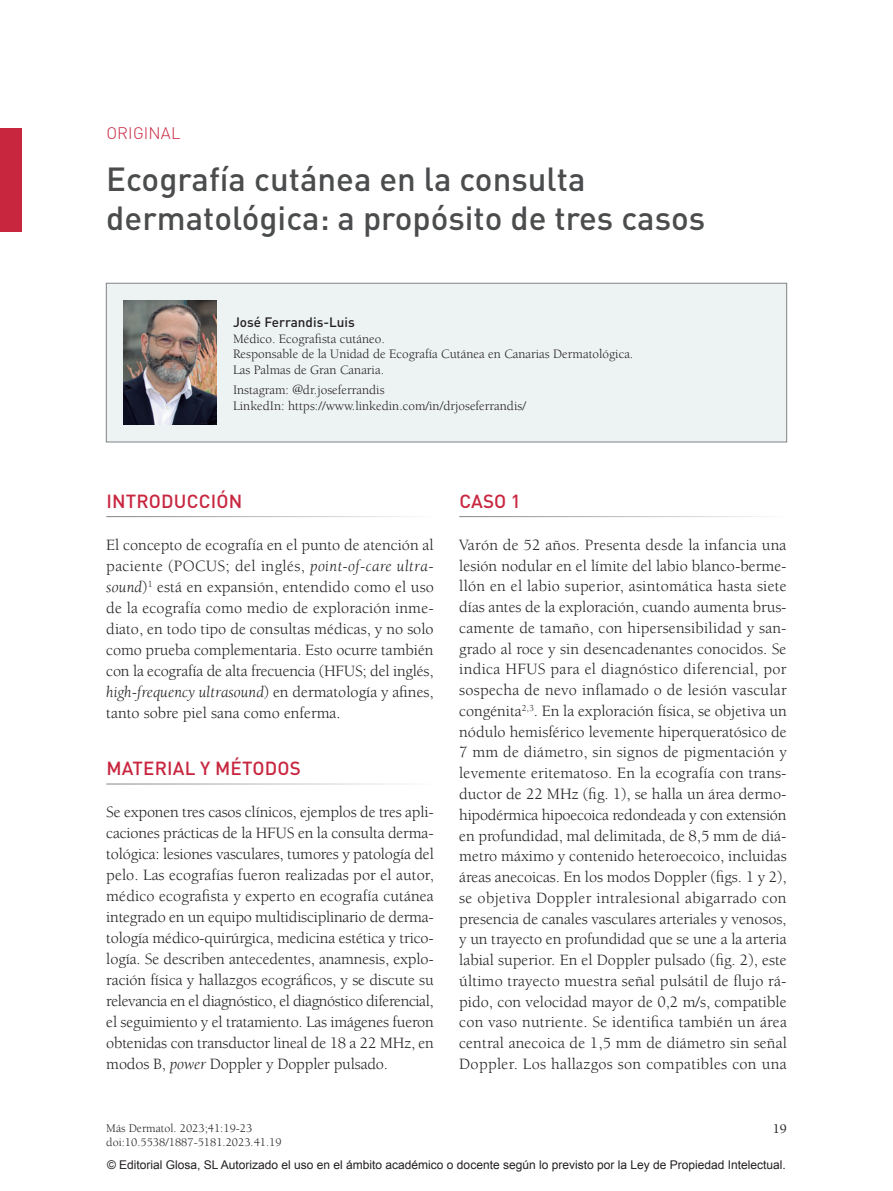
<style>
.page{position:relative;width:893px;height:1191px;background:#fff}
.page>*{position:absolute;margin:0;border:0;box-sizing:border-box;transform-origin:0 0}
.t1{font:500 33px/39.6px "DIN Pro";color:#4b4c4d}
.t2{font:500 18.75px "DIN Pro";letter-spacing:.01em;color:#c8263f}
.t3{font:300 16.5px "DIN Pro";letter-spacing:.01em;color:#c8263f}
.t4{font:16.2px/20.7px "Berkeley";color:#231f20;text-align:justify}
.t5{font:500 13.5px "DIN Pro";color:#231f20}
.t6{font:500 13.5px "Berkeley";color:#231f20}
.t7{font:13.2px/15.9px "Berkeley";color:#231f20}
.t8{font:12px "Arial";color:#231f20}
.t9{font:12px/14.4px "Berkeley";color:#231f20}
.s1{font-style:italic}
</style>
<div class="page">
<div style="left:0;top:128px;width:21px;height:104px;background:#c8263f"></div>
<div style="left:106px;top:283px;width:681px;height:159px;background:#edf2f3;border:1px solid #808285"></div>
<img style="left:123px;top:301px;width:94px;height:123px">
<p class="t3" style="left:106px;top:122px;width:76px">ORIGINAL</p>
<h1 class="t1" style="left:106px;top:157px;width:601px">Ecografía cutánea en la consulta dermatológica: a propósito de tres casos</h1>
<p class="t5" style="left:233px;top:312px;width:123px">José Ferrandis-Luis</p>
<p class="t7" style="left:233px;top:331px;width:402px">Médico. Ecografista cutáneo.<br>Responsable de la Unidad de Ecografía Cutánea en Canarias Dermatológica.<br>Las Palmas de Gran Canaria.</p>
<p class="t7" style="left:233px;top:382px;width:294px">Instagram: @dr.joseferrandis<br>LinkedIn: https://www.linkedin.com/in/drjoseferrandis/</p>
<p class="t2" style="left:106px;top:488px;width:137px">INTRODUCCIÓN</p>
<p class="t4" style="left:106px;top:535px;width:329px">El concepto de ecografía en el punto de atención al paciente (POCUS; del inglés, <span class="s1">point-of-care ultra&shy;sound</span>)<sup>1</sup> está en expansión, entendido como el uso de la ecografía como medio de exploración inme&shy;diato, en todo tipo de consultas médicas, y no solo como prueba complementaria. Esto ocurre también con la ecografía de alta frecuencia (HFUS; del inglés, <span class="s1">high-frequency ultrasound</span>) en dermatología y afines, tanto sobre piel sana como enferma.</p>
<p class="t2" style="left:106px;top:755px;width:196px">MATERIAL Y MÉTODOS</p>
<p class="t4" style="left:106px;top:802px;width:329px">Se exponen tres casos clínicos, ejemplos de tres apli&shy;caciones prácticas de la HFUS en la consulta derma&shy;tológica: lesiones vasculares, tumores y patología del pelo. Las ecografías fueron realizadas por el autor, médico ecografista y experto en ecografía cutánea integrado en un equipo multidisciplinario de derma&shy;tología médico-quirúrgica, medicina estética y trico&shy;logía. Se describen antecedentes, anamnesis, explo&shy;ración física y hallazgos ecográficos, y se discute su relevancia en el diagnóstico, el diagnóstico diferencial, el seguimiento y el tratamiento. Las imágenes fueron obtenidas con transductor lineal de 18 a 22 MHz, en modos B, <span class="s1">power</span> Doppler y Doppler pulsado.</p>
<p class="t2" style="left:459px;top:488px;width:63px">CASO 1</p>
<p class="t4" style="left:459px;top:534px;width:329px">Varón de 52 años. Presenta desde la infancia una lesión nodular en el límite del labio blanco-berme&shy;llón en el labio superior, asintomática hasta siete días antes de la exploración, cuando aumenta brus&shy;camente de tamaño, con hipersensibilidad y san&shy;grado al roce y sin desencadenantes conocidos. Se indica HFUS para el diagnóstico diferencial, por sospecha de nevo inflamado o de lesión vascular congénita<sup>2,3</sup>. En la exploración física, se objetiva un nódulo hemisférico levemente hiperqueratósico de 7 mm de diámetro, sin signos de pigmentación y levemente eritematoso. En la ecografía con trans&shy;ductor de 22 MHz (fig. 1), se halla un área dermo&shy;hipodérmica hipoecoica redondeada y con extensión en profundidad, mal delimitada, de 8,5 mm de diá&shy;metro máximo y contenido heteroecoico, incluidas áreas anecoicas. En los modos Doppler (figs. 1 y 2), se objetiva Doppler intralesional abigarrado con presencia de canales vasculares arteriales y venosos, y un trayecto en profundidad que se une a la arteria labial superior. En el Doppler pulsado (fig. 2), este último trayecto muestra señal pulsátil de flujo rá&shy;pido, con velocidad mayor de 0,2 m/s, compatible con vaso nutriente. Se identifica también un área central anecoica de 1,5 mm de diámetro sin señal Doppler. Los hallazgos son compatibles con una</p>
<p class="t9" style="left:106px;top:1121px;width:177px">Más Dermatol. 2023;41:19-23 doi:10.5538/1887-5181.2023.41.19</p>
<p class="t6" style="left:773px;top:1121px;width:16px">19</p>
<p class="t8" style="left:107px;top:1156px;width:680px">© Editorial Glosa, SL Autorizado el uso en el ámbito académico o docente según lo previsto por la Ley de Propiedad Intelectual.</p>
</div>
